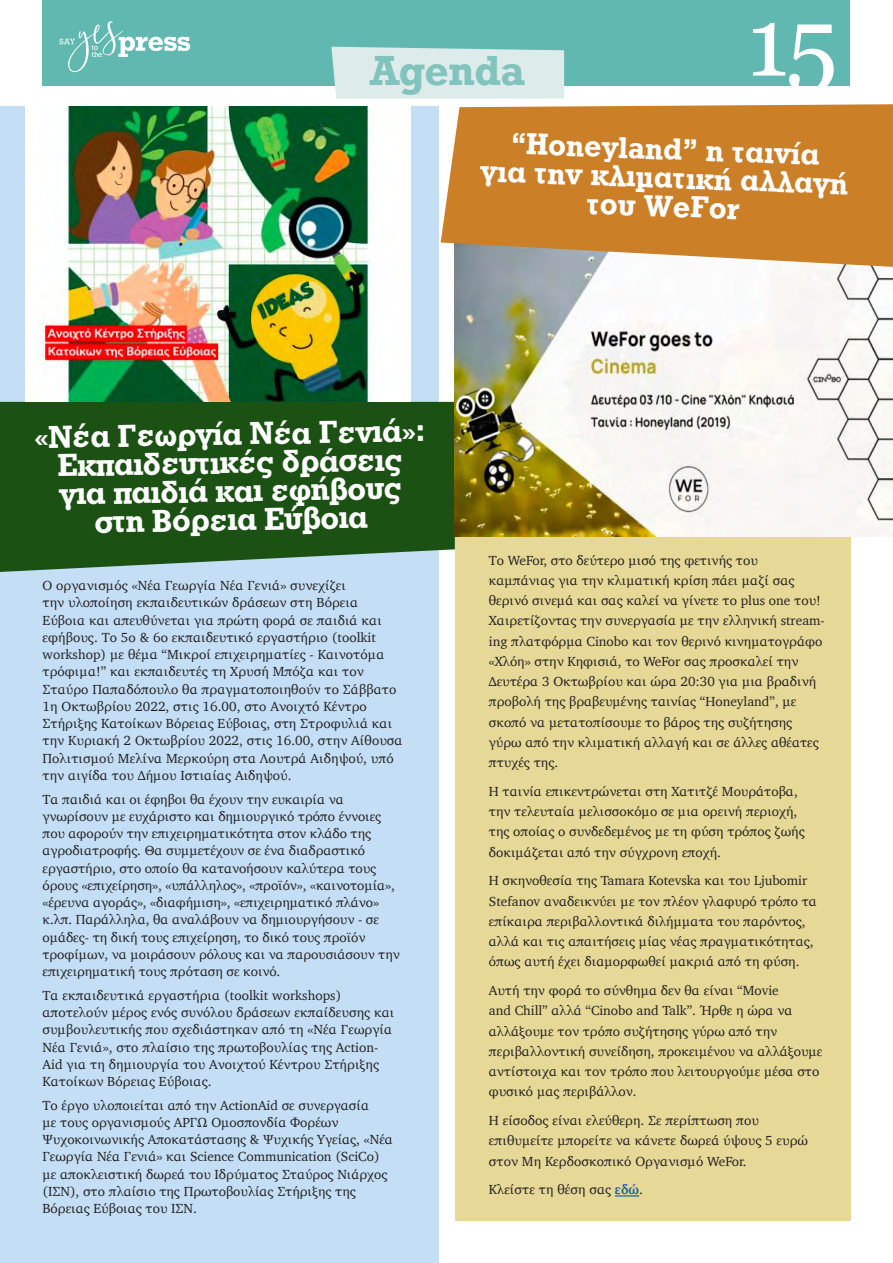
<style>
.page{position:relative;width:893px;height:1263px;background:#fff}
.page>*{position:absolute;margin:0;border:0;box-sizing:border-box;transform-origin:0 0}
.t1{font:97.5px "Georgia";color:#fff}
.t2{font:700 39.6px "Rockwell";letter-spacing:-.015em;color:#82c3bd}
.t3{font:33px/28.5px "UB Rockwell Bold";color:#fff;text-align:center}
.t4{font:31.5px/28.5px "UB Rockwell Bold";color:#fff;text-align:center}
.t5{font:13.5px/17.2px "Charter";color:#231f20}
.s1{font-weight:700;color:#215e9e}
</style>
<div class="page">
<div style="left:43px;top:0;width:807px;height:85px;background:#61b8b0"></div>
<svg style="left:60px;top:21px;width:130px;height:51px"></svg>
<div style="left:455px;top:221px;width:395px;height:999px;background:#e6d997"></div>
<div style="left:0;top:106px;width:438px;height:1157px;background:#c4dff5"></div>
<svg style="left:615px;top:1195px;width:24px;height:1px"></svg>
<svg style="left:0;top:402px;width:455px;height:170px;background:#265b22"></svg>
<div style="left:331px;top:47px;width:233px;height:52px;background:#ddecea"></div>
<img style="left:26px;top:106px;width:385px;height:296px">
<img style="left:455px;top:267px;width:438px;height:269px">
<svg style="left:441px;top:104px;width:452px;height:163px;background:#cc8839"></svg>
<h1 class="t1" style="left:747px;top:-29px;width:92px">15</h1>
<h2 class="t2" style="left:370px;top:45px;width:157px">Agenda</h2>
<h3 class="t4" style="left:482px;top:128px;width:369px;rotate:2deg">“Honeyland” η ταινία<br>για την κλιματική αλλαγή του WeFor</h3>
<h3 class="t3" style="left:34px;top:423px;width:392px;rotate:-1deg">«Νέα Γεωργία Νέα Γενιά»:<br>Εκπαιδευτικές δράσεις για παιδιά και εφήβους στη Βόρεια Εύβοια</h3>
<p class="t5" style="left:43px;top:577px;width:361px">Ο οργανισμός «Νέα Γεωργία Νέα Γενιά» συνεχίζει<br>την υλοποίηση εκπαιδευτικών δράσεων στη Βόρεια Εύβοια και απευθύνεται για πρώτη φορά σε παιδιά και εφήβους. Το 5o &amp; 6ο εκπαιδευτικό εργαστήριο (toolkit workshop) με θέμα “Μικροί επιχειρηματίες - Καινοτόμα τρόφιμα!” και εκπαιδευτές τη Χρυσή Μπόζα και τον Σταύρο Παπαδόπουλο θα πραγματοποιηθούν το Σάββατο 1η Οκτωβρίου 2022, στις 16.00, στο Ανοιχτό Κέντρο Στήριξης Κατοίκων Βόρειας Εύβοιας, στη Στροφυλιά και την Κυριακή 2 Οκτωβρίου 2022, στις 16.00, στην Αίθουσα Πολιτισμού Μελίνα Μερκούρη στα Λουτρά Αιδηψού, υπό την αιγίδα του Δήμου Ιστιαίας Αιδηψού.</p>
<p class="t5" style="left:43px;top:790px;width:359px">Tα παιδιά και οι έφηβοι θα έχουν την ευκαιρία να γνωρίσουν με ευχάριστο και δημιουργικό τρόπο έννοιες που αφορούν την επιχειρηματικότητα στον κλάδο της αγροδιατροφής. Θα συμμετέχουν σε ένα διαδραστικό εργαστήριο, στο οποίο θα κατανοήσουν καλύτερα τους όρους «επιχείρηση», «υπάλληλος», «προϊόν», «καινοτομία», «έρευνα αγοράς», «διαφήμιση», «επιχειρηματικό πλάνο» κ.λπ. Παράλληλα, θα αναλάβουν να δημιουργήσουν - σε ομάδες- τη δική τους επιχείρηση, το δικό τους προϊόν τροφίμων, να μοιράσουν ρόλους και να παρουσιάσουν την επιχειρηματική τους πρόταση σε κοινό.</p>
<p class="t5" style="left:43px;top:986px;width:353px">Τα εκπαιδευτικά εργαστήρια (toolkit workshops) αποτελούν μέρος ενός συνόλου δράσεων εκπαίδευσης και συμβουλευτικής που σχεδιάστηκαν από τη «Νέα Γεωργία Νέα Γενιά», στο πλαίσιο της πρωτοβουλίας της Action-Aid για τη δημιουργία του Ανοιχτού Κέντρου Στήριξης Κατοίκων Βόρειας Εύβοιας.</p>
<p class="t5" style="left:43px;top:1096px;width:352px">Το έργο υλοποιείται από την ActionAid σε συνεργασία<br>με τους οργανισμούς ΑΡΓΩ Ομοσπονδία Φορέων Ψυχοκοινωνικής Αποκατάστασης &amp; Ψυχικής Υγείας, «Νέα Γεωργία Νέα Γενιά» και Science Communication (SciCo) με αποκλειστική δωρεά του Ιδρύματος Σταύρος Νιάρχος (ΙΣΝ), στο πλαίσιο της Πρωτοβουλίας Στήριξης της Βόρειας Εύβοιας του ΙΣΝ.</p>
<p class="t5" style="left:489px;top:550px;width:338px;line-height:20.2px">Το WeFor, στο δεύτερο μισό της φετινής του καμπάνιας για την κλιματική κρίση πάει μαζί σας θερινό σινεμά και σας καλεί να γίνετε το plus one του!<br>Χαιρετίζοντας την συνεργασία με την ελληνική stream&shy;ing πλατφόρμα Cinobo και τον θερινό κινηματογράφο «Χλόη» στην Κηφισιά, το WeFor σας προσκαλεί την Δευτέρα 3 Οκτωβρίου και ώρα 20:30 για μια βραδινή προβολή της βραβευμένης ταινίας “Ηoneyland”, με σκοπό να μετατοπίσουμε το βάρος της συζήτησης γύρω από την κλιματική αλλαγή και σε άλλες αθέατες πτυχές της.</p>
<p class="t5" style="left:489px;top:781px;width:317px;line-height:20.2px">Η ταινία επικεντρώνεται στη Χατιτζέ Μουράτοβα, την τελευταία μελισσοκόμο σε μια ορεινή περιοχή, της οποίας ο συνδεδεμένος με τη φύση τρόπος ζωής δοκιμάζεται από την σύγχρονη εποχή.</p>
<p class="t5" style="left:489px;top:870px;width:330px;line-height:20.2px">Η σκηνοθεσία της Tamara Kotevska και του Ljubomir Stefanov αναδεικνύει με τον πλέον γλαφυρό τρόπο τα επίκαιρα περιβαλλοντικά διλήμματα του παρόντος, αλλά και τις απαιτήσεις μίας νέας πραγματικότητας, όπως αυτή έχει διαμορφωθεί μακριά από τη φύση.</p>
<p class="t5" style="left:489px;top:980px;width:335px;line-height:20.2px">Αυτή την φορά το σύνθημα δεν θα είναι “Movie<br>and Chill” αλλά “Cinobo and Talk”. Ήρθε η ώρα να αλλάξουμε τον τρόπο συζήτησης γύρω από την περιβαλλοντική συνείδηση, προκειμένου να αλλάξουμε αντίστοιχα και τον τρόπο που λειτουργούμε μέσα στο φυσικό μας περιβάλλον.</p>
<p class="t5" style="left:489px;top:1110px;width:321px;line-height:20.2px">Η είσοδος είναι ελεύθερη. Σε περίπτωση που επιθυμείτε μπορείτε να κάνετε δωρεά ύψους 5 ευρώ στον Μη Κερδοσκοπικό Οργανισμό WeFor.</p>
<p class="t5" style="left:489px;top:1181px;width:156px">Κλείστε τη θέση σας <span class="s1">εδώ</span>.</p>
</div>
